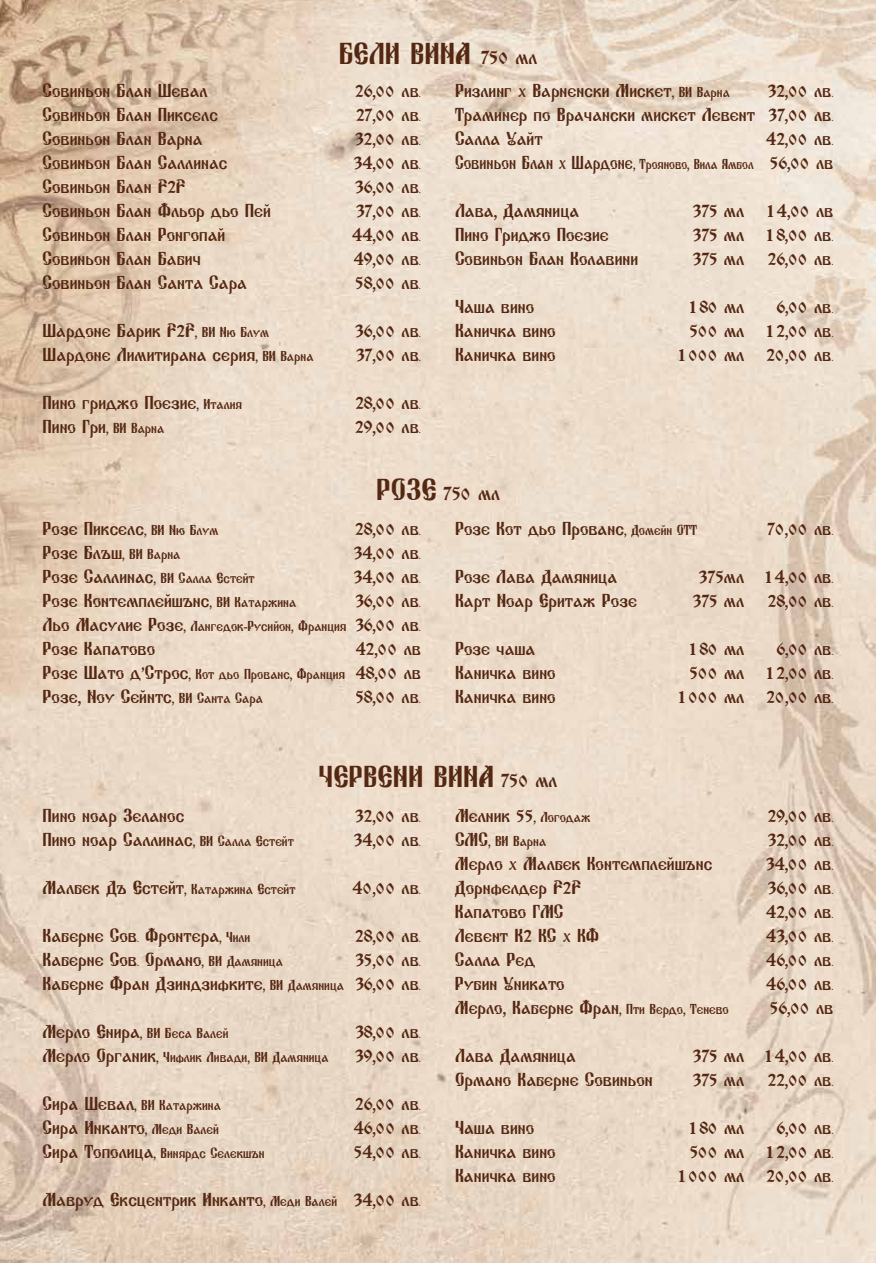
<style>
.page{position:relative;width:876px;height:1263px;background:#fff}
.page>*{position:absolute;margin:0;border:0;box-sizing:border-box;transform-origin:0 0}
.t1{font:700 31.5px "Old Cyr";color:#542712}
.t2{font:700 21px "Old Cyr";color:#542712}
.t3{font:700 19.5px/24px "Old Cyr";color:#542712;text-align:justify}
.t4{font:700 15px "Old Cyr";color:#542712;scale:.96 1}
.s1{font-size:21px}
.s2{font-size:15px}
.s3{font-size:19.5px}
.s4{font-size:31.5px}
</style>
<div class="page">
<img style="left:0;top:0;width:876px;height:1263px">
<h1 class="t1" style="left:339px;top:35px;width:200px">БЕЛИ ВИНА <span class="s1">750 мл</span></h1>
<p class="t3" style="left:43px;top:79px;width:167px">Совиньон Блан Шевал</p>
<p class="t3" style="left:355px;top:79px;width:67px">26,00 лв.</p>
<p class="t3" style="left:43px;top:103px;width:177px">Совиньон Блан Пикселс</p>
<p class="t3" style="left:356px;top:103px;width:66px">27,00 лв.</p>
<p class="t3" style="left:43px;top:127px;width:162px">Совиньон Блан Варна</p>
<p class="t3" style="left:355px;top:127px;width:67px">32,00 лв.</p>
<p class="t3" style="left:42px;top:151px;width:186px">Совиньон Блан Саллинас</p>
<p class="t3" style="left:354px;top:151px;width:69px">34,00 лв.</p>
<p class="t3" style="left:42px;top:175px;width:145px">Совиньон Блан F2F</p>
<p class="t3" style="left:355px;top:175px;width:67px">36,00 лв.</p>
<p class="t3" style="left:42px;top:199px;width:230px">Совиньон Блан Фльор дьо Пей</p>
<p class="t3" style="left:356px;top:199px;width:66px">37,00 лв.</p>
<p class="t3" style="left:42px;top:223px;width:184px">Совиньон Блан Ронгопай</p>
<p class="t3" style="left:352px;top:223px;width:70px">44,00 лв.</p>
<p class="t3" style="left:42px;top:247px;width:160px">Совиньон Блан Бабич</p>
<p class="t3" style="left:354px;top:247px;width:69px">49,00 лв.</p>
<p class="t3" style="left:42px;top:271px;width:206px">Совиньон Блан Санта Сара</p>
<p class="t3" style="left:355px;top:271px;width:67px">58,00 лв.</p>
<p class="t3" style="left:42px;top:319px;width:228px">Шардоне Барик F2F<span class="s2">, ВИ Ню Блум</span></p>
<p class="t3" style="left:355px;top:319px;width:67px">36,00 лв.</p>
<p class="t3" style="left:43px;top:343px;width:273px">Шардоне Лимитирана серия<span class="s2">, ВИ Варна</span></p>
<p class="t3" style="left:356px;top:343px;width:66px">37,00 лв.</p>
<p class="t3" style="left:43px;top:391px;width:201px">Пино гриджо Поезие<span class="s2">, Италия</span></p>
<p class="t3" style="left:355px;top:391px;width:67px">28,00 лв.</p>
<p class="t4" style="left:43px;top:420px;width:128px"><span class="s3">Пино Гри</span>, ВИ Варна</p>
<p class="t3" style="left:355px;top:415px;width:67px">29,00 лв.</p>
<p class="t3" style="left:455px;top:79px;width:276px">Ризлинг х Варненски Мискет<span class="s2">, ВИ Варна</span></p>
<p class="t3" style="left:455px;top:79px;width:380px;text-indent:313px">32,00 лв.<br>Траминер по Врачански мискет Левент 37,00 лв.<br>Салла Уайт</p>
<p class="t3" style="left:455px;top:127px;width:380px;text-align:right">42,00 лв.<br>Совиньон Блан х Шардоне<span class="s2">, Трояново, Вила Ямбол</span> 56,00 лв</p>
<p class="t3" style="left:455px;top:199px;width:126px">Лава, Дамяница</p>
<p class="t3" style="left:693px;top:199px;width:142px">375 мл 14,00 лв</p>
<p class="t3" style="left:455px;top:223px;width:155px">Пино Гриджо Поезие</p>
<p class="t3" style="left:693px;top:223px;width:142px">375 мл 18,00 лв.</p>
<p class="t3" style="left:455px;top:247px;width:185px">Совиньон Блан Колавини</p>
<p class="t3" style="left:693px;top:247px;width:142px">375 мл 26,00 лв.</p>
<p class="t3" style="left:455px;top:295px;width:81px">Чаша вино</p>
<p class="t3" style="left:690px;top:295px;width:56px">180 мл</p>
<p class="t3" style="left:776px;top:295px;width:59px">6,00 лв.</p>
<p class="t3" style="left:455px;top:319px;width:102px">Каничка вино</p>
<p class="t3" style="left:690px;top:319px;width:145px">500 мл 12,00 лв.</p>
<p class="t3" style="left:455px;top:343px;width:102px">Каничка вино</p>
<p class="t3" style="left:679px;top:343px;width:156px">1000 мл 20,00 лв.</p>
<p class="t2" style="left:376px;top:481px;width:125px"><span class="s4">РОЗЕ</span> 750 мл</p>
<p class="t3" style="left:43px;top:516px;width:177px">Розе Пикселс<span class="s2">, ВИ Ню Блум</span></p>
<p class="t3" style="left:355px;top:516px;width:67px">28,00 лв.</p>
<p class="t3" style="left:43px;top:540px;width:139px">Розе Блъш<span class="s2">, ВИ Варна</span></p>
<p class="t3" style="left:354px;top:540px;width:69px">34,00 лв.</p>
<p class="t4" style="left:43px;top:569px;width:222px"><span class="s3">Розе Саллинас</span>, ВИ Салла Естейт</p>
<p class="t3" style="left:354px;top:564px;width:69px">34,00 лв.</p>
<p class="t3" style="left:43px;top:588px;width:255px">Розе Контемплейшънс<span class="s2">, ВИ Катаржина</span></p>
<p class="t3" style="left:355px;top:588px;width:67px">36,00 лв.</p>
<p class="t4" style="left:43px;top:617px;width:396px"><span class="s3">Льо Масулие Розе</span>, Лангедок-Русийон, Франция <span class="s3">36,00 лв.</span></p>
<p class="t3" style="left:43px;top:636px;width:114px">Розе Капатово</p>
<p class="t3" style="left:43px;top:636px;width:380px;text-indent:313px">42,00 лв Розе Шато д'Строс<span class="s2">, Кот дьо Прованс, Франция</span> 48,00 лв Розе, Ноу Сейнтс<span class="s2">, ВИ Санта Сара</span></p>
<p class="t3" style="left:355px;top:684px;width:67px">58,00 лв.</p>
<p class="t3" style="left:455px;top:516px;width:244px">Розе Кот дьо Прованс<span class="s2">, Домейн ОТТ</span></p>
<p class="t3" style="left:767px;top:516px;width:68px">70,00 лв.</p>
<p class="t3" style="left:455px;top:564px;width:164px">Розе Лава Дамяница</p>
<p class="t3" style="left:699px;top:564px;width:136px">375мл 14,00 лв.</p>
<p class="t3" style="left:455px;top:588px;width:183px">Карт Ноар Еритаж Розе</p>
<p class="t3" style="left:693px;top:588px;width:142px">375 мл 28,00 лв.</p>
<p class="t3" style="left:455px;top:636px;width:82px">Розе чаша</p>
<p class="t3" style="left:690px;top:636px;width:56px">180 мл</p>
<p class="t3" style="left:776px;top:636px;width:59px">6,00 лв.</p>
<p class="t3" style="left:455px;top:660px;width:102px">Каничка вино</p>
<p class="t3" style="left:690px;top:660px;width:145px">500 мл 12,00 лв.</p>
<p class="t3" style="left:455px;top:684px;width:102px">Каничка вино</p>
<p class="t3" style="left:679px;top:684px;width:156px">1000 мл 20,00 лв.</p>
<h1 class="t1" style="left:319px;top:759px;width:240px">ЧЕРВЕНИ ВИНА <span class="s1">750 мл</span></h1>
<p class="t3" style="left:43px;top:803px;width:143px">Пино ноар Зеланос</p>
<p class="t3" style="left:355px;top:803px;width:67px">32,00 лв.</p>
<p class="t3" style="left:43px;top:827px;width:253px">Пино ноар Саллинас<span class="s2">, ВИ Салла Естейт</span></p>
<p class="t3" style="left:354px;top:827px;width:69px">34,00 лв.</p>
<p class="t4" style="left:43px;top:880px;width:265px"><span class="s3">Малбек Дъ Естейт</span>, Катаржина Естейт</p>
<p class="t3" style="left:353px;top:875px;width:70px">40,00 лв.</p>
<p class="t3" style="left:43px;top:923px;width:209px">Каберне Сов. Фронтера<span class="s2">, Чили</span></p>
<p class="t3" style="left:355px;top:923px;width:67px">28,00 лв.</p>
<p class="t3" style="left:43px;top:947px;width:242px">Каберне Сов. Ормано<span class="s2">, ВИ Дамяница</span></p>
<p class="t3" style="left:43px;top:947px;width:380px;text-align:right">35,00 лв.<br>Каберне Фран Дзиндзифките<span class="s2">, ВИ Дамяница</span> 36,00 лв.</p>
<p class="t4" style="left:43px;top:1024px;width:195px"><span class="s3">Мерло Енира</span>, ВИ Беса Валей</p>
<p class="t3" style="left:355px;top:1019px;width:67px">38,00 лв.</p>
<p class="t4" style="left:43px;top:1048px;width:300px"><span class="s3">Мерло Органик</span>, Чифлик Ливади, ВИ Дамяница</p>
<p class="t3" style="left:355px;top:1043px;width:67px">39,00 лв.</p>
<p class="t4" style="left:43px;top:1096px;width:187px"><span class="s3">Сира Шевал</span>, ВИ Катаржина</p>
<p class="t3" style="left:355px;top:1091px;width:67px">26,00 лв.</p>
<p class="t3" style="left:43px;top:1115px;width:178px">Сира Инканто<span class="s2">, Меди Валей</span></p>
<p class="t3" style="left:354px;top:1115px;width:69px">46,00 лв.</p>
<p class="t4" style="left:43px;top:1144px;width:233px"><span class="s3">Сира Тополица</span>, Винярдс Селекшън</p>
<p class="t3" style="left:354px;top:1139px;width:69px">54,00 лв.</p>
<p class="t3" style="left:43px;top:1187px;width:380px">Мавруд Ексцентрик Инканто<span class="s2">, Меди Валей</span> 34,00 лв.</p>
<p class="t3" style="left:455px;top:803px;width:137px">Мелник 55<span class="s2">, Логодаж</span></p>
<p class="t3" style="left:768px;top:803px;width:67px">29,00 лв.</p>
<p class="t4" style="left:455px;top:832px;width:97px"><span class="s3">СМС</span>, ВИ Варна</p>
<p class="t3" style="left:768px;top:827px;width:67px">32,00 лв.</p>
<p class="t3" style="left:455px;top:851px;width:259px">Мерло x Малбек Контемплейшънс</p>
<p class="t3" style="left:766px;top:851px;width:69px">34,00 лв.</p>
<p class="t3" style="left:455px;top:875px;width:128px">Дорнфелдер F2F</p>
<p class="t3" style="left:768px;top:875px;width:67px">36,00 лв.</p>
<p class="t3" style="left:455px;top:899px;width:110px">Капатово ГМС</p>
<p class="t3" style="left:766px;top:899px;width:69px">42,00 лв.</p>
<p class="t3" style="left:455px;top:923px;width:146px">Левент К2 КС х КФ</p>
<p class="t3" style="left:766px;top:923px;width:69px">43,00 лв.</p>
<p class="t3" style="left:455px;top:947px;width:82px">Салла Ред</p>
<p class="t3" style="left:766px;top:947px;width:69px">46,00 лв.</p>
<p class="t3" style="left:455px;top:971px;width:111px">Рубин Уникато</p>
<p class="t3" style="left:766px;top:971px;width:69px">46,00 лв.</p>
<p class="t3" style="left:455px;top:995px;width:275px">Мерло, Каберне Фран<span class="s2">, Пти Вердо, Тенево</span></p>
<p class="t3" style="left:770px;top:995px;width:65px">56,00 лв</p>
<p class="t3" style="left:455px;top:1043px;width:122px">Лава Дамяница</p>
<p class="t3" style="left:693px;top:1043px;width:142px">375 мл 14,00 лв.</p>
<p class="t3" style="left:455px;top:1067px;width:199px">Ормано Каберне Совиньон</p>
<p class="t3" style="left:693px;top:1067px;width:142px">375 мл 22,00 лв.</p>
<p class="t3" style="left:455px;top:1115px;width:81px">Чаша вино</p>
<p class="t3" style="left:690px;top:1115px;width:56px">180 мл</p>
<p class="t3" style="left:776px;top:1115px;width:59px">6,00 лв.</p>
<p class="t3" style="left:455px;top:1139px;width:102px">Каничка вино</p>
<p class="t3" style="left:690px;top:1139px;width:145px">500 мл 12,00 лв.</p>
<p class="t3" style="left:455px;top:1163px;width:102px">Каничка вино</p>
<p class="t3" style="left:679px;top:1163px;width:156px">1000 мл 20,00 лв.</p>
</div>
